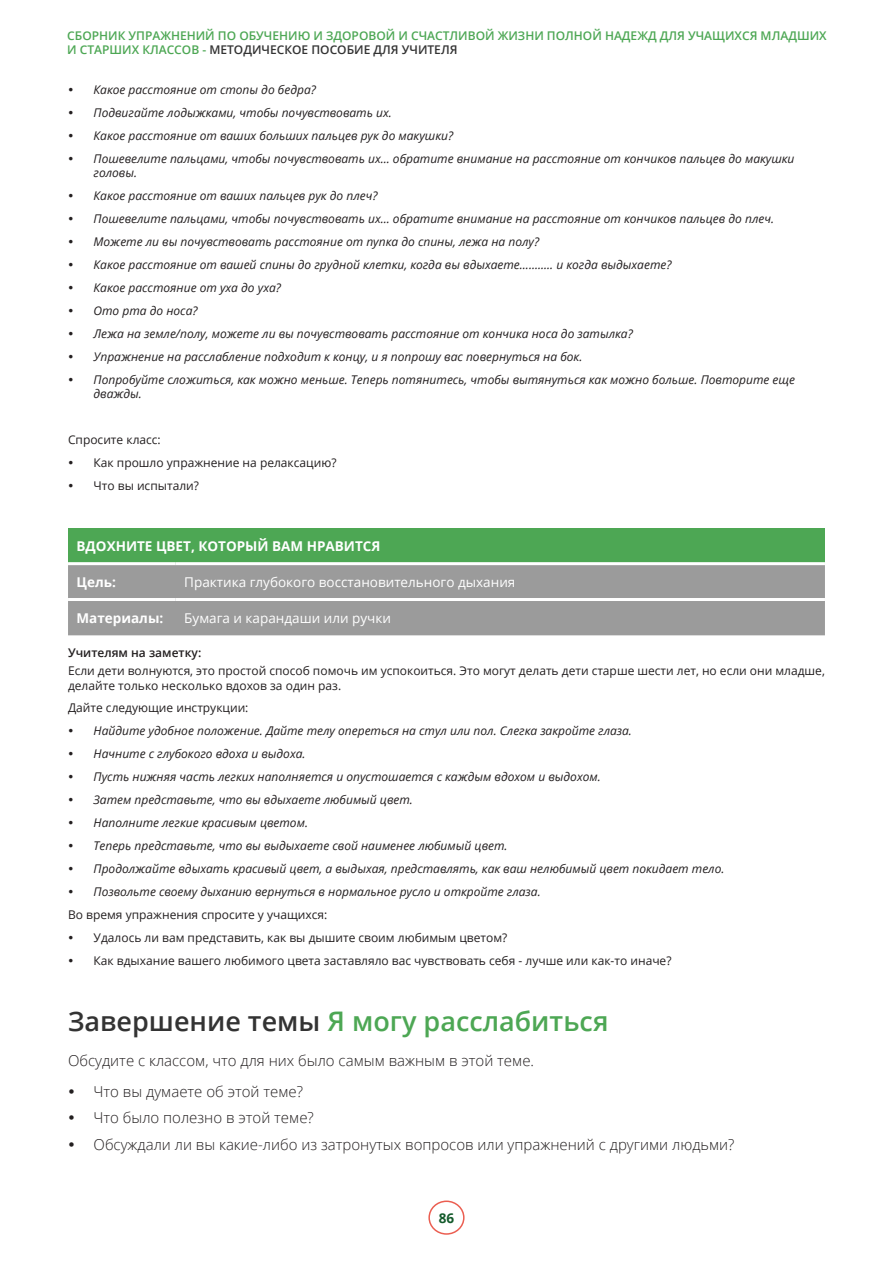
<style>
.page{position:relative;width:893px;height:1263px;background:#fff}
.page>*{position:absolute;margin:0;border:0;box-sizing:border-box;transform-origin:0 0}
.t1{font:600 27px "Open Sans";color:#4da754}
.t2{font:300 15px/30.8px "Open Sans";color:#231f20}
.t3{font:13.5px "Open Sans";color:#fff}
.t4{font:700 13.5px "Open Sans";color:#fff}
.t5{font:700 13.5px "Open Sans";color:#135a2b}
.t6{font:italic 12px/23px "Open Sans";color:#231f20}
.t7{font:12px/23px "Open Sans";color:#231f20}
.t8{font:600 12px/14.4px "Open Sans";color:#4da754}
.t9{font:600 12px "Open Sans";color:#231f20}
.s1{color:#333}
</style>
<div class="page">
<div style="left:428px;top:1200px;width:37px;height:35px;border:2px solid #eb5e51;border-radius:50%"></div>
<div style="left:68px;top:528px;width:757px;height:36px;background:#4da754"></div>
<div style="left:68px;top:565px;width:757px;height:70px;background:#9b9b9b"></div>
<hr style="left:68px;top:562px;width:108px;height:3px;background:#fff">
<hr style="left:176px;top:562px;width:649px;height:3px;background:#fff">
<hr style="left:68px;top:598px;width:108px;height:3px;background:#fff">
<hr style="left:176px;top:598px;width:649px;height:3px;background:#fff">
<p class="t8" style="left:67px;top:28px;width:761px">СБОРНИК УПРАЖНЕНИЙ ПО ОБУЧЕНИЮ И ЗДОРОВОЙ И СЧАСТЛИВОЙ ЖИЗНИ ПОЛНОЙ НАДЕЖД ДЛЯ УЧАЩИХСЯ МЛАДШИХ<br>И СТАРШИХ КЛАССОВ - <span class="s1">МЕТОДИЧЕСКОЕ ПОСОБИЕ ДЛЯ УЧИТЕЛЯ</span></p>
<p class="t6" style="left:94px;top:78px;width:702px">Какое расстояние от стопы до бедра?<br>Подвигайте лодыжками, чтобы почувствовать их.<br>Какое расстояние от ваших больших пальцев рук до макушки?<br>Пошевелите пальцами, чтобы почувствовать их... обратите внимание на расстояние от кончиков пальцев до макушки</p>
<p class="t6" style="left:94px;top:161px;width:703px">головы.<br>Какое расстояние от ваших пальцев рук до плеч?<br>Пошевелите пальцами, чтобы почувствовать их... обратите внимание на расстояние от кончиков пальцев до плеч.<br>Можете ли вы почувствовать расстояние от пупка до спины, лежа на полу?<br>Какое расстояние от вашей спины до грудной клетки, когда вы вдыхаете........... и когда выдыхаете?<br>Какое расстояние от уха до уха?<br>Ото рта до носа?<br>Лежа на земле/полу, можете ли вы почувствовать расстояние от кончика носа до затылка?<br>Упражнение на расслабление подходит к концу, и я попрошу вас повернуться на бок.<br>Попробуйте сложиться, как можно меньше. Теперь потянитесь, чтобы вытянуться как можно больше. Повторите еще</p>
<p class="t6" style="left:94px;top:382px;width:50px">дважды.</p>
<p class="t7" style="left:94px;top:428px;width:244px;text-indent:-26px">Спросите класс:<br>Как прошло упражнение на релаксацию?<br>Что вы испытали?</p>
<p class="t4" style="left:77px;top:536px;width:305px">ВДОХНИТЕ ЦВЕТ, КОТОРЫЙ ВАМ НРАВИТСЯ</p>
<p class="t4" style="left:77px;top:572px;width:41px">Цель:</p>
<p class="t3" style="left:184px;top:573px;width:333px">Практика глубокого восстановительного дыхания</p>
<p class="t4" style="left:77px;top:608px;width:88px">Материалы:</p>
<p class="t3" style="left:184px;top:608px;width:208px">Бумага и карандаши или ручки</p>
<p class="t9" style="left:68px;top:644px;width:135px">Учителям на заметку:</p>
<p class="t7" style="left:68px;top:663px;width:758px;line-height:14.4px">Если дети волнуются, это простой способ помочь им успокоиться. Это могут делать дети старше шести лет, но если они младше, делайте только несколько вдохов за один раз.</p>
<p class="t7" style="left:68px;top:696px;width:182px">Дайте следующие инструкции:</p>
<p class="t6" style="left:94px;top:719px;width:632px">Найдите удобное положение. Дайте телу опереться на стул или пол. Слегка закройте глаза.<br>Начните с глубокого вдоха и выдоха.<br>Пусть нижняя часть легких наполняется и опустошается с каждым вдохом и выдохом.<br>Затем представьте, что вы вдыхаете любимый цвет.<br>Наполните легкие красивым цветом.<br>Теперь представьте, что вы выдыхаете свой наименее любимый цвет.<br>Продолжайте вдыхать красивый цвет, а выдыхая, представлять, как ваш нелюбимый цвет покидает тело.<br>Позвольте своему дыханию вернуться в нормальное русло и откройте глаза.</p>
<p class="t7" style="left:94px;top:902px;width:579px;text-indent:-26px">Во время упражнения спросите у учащихся:<br>Удалось ли вам представить, как вы дышите своим любимым цветом?<br>Как вдыхание вашего любимого цвета заставляло вас чувствовать себя - лучше или как-то иначе?</p>
<h1 class="t1" style="left:68px;top:1002px;width:542px"><span class="s1">Завершение темы</span> Я могу расслабиться</h1>
<p class="t2" style="left:94px;top:1045px;width:442px;text-indent:-26px">Обсудите с классом, что для них было самым важным в этой теме.<br>Что вы думаете об этой теме?</p>
<p class="t2" style="left:94px;top:1104px;width:642px;line-height:26.5px">Что было полезно в этой теме?<br>Обсуждали ли вы какие-либо из затронутых вопросов или упражнений с другими людьми?</p>
<p class="t5" style="left:439px;top:1208px;width:17px">86</p>
</div>
